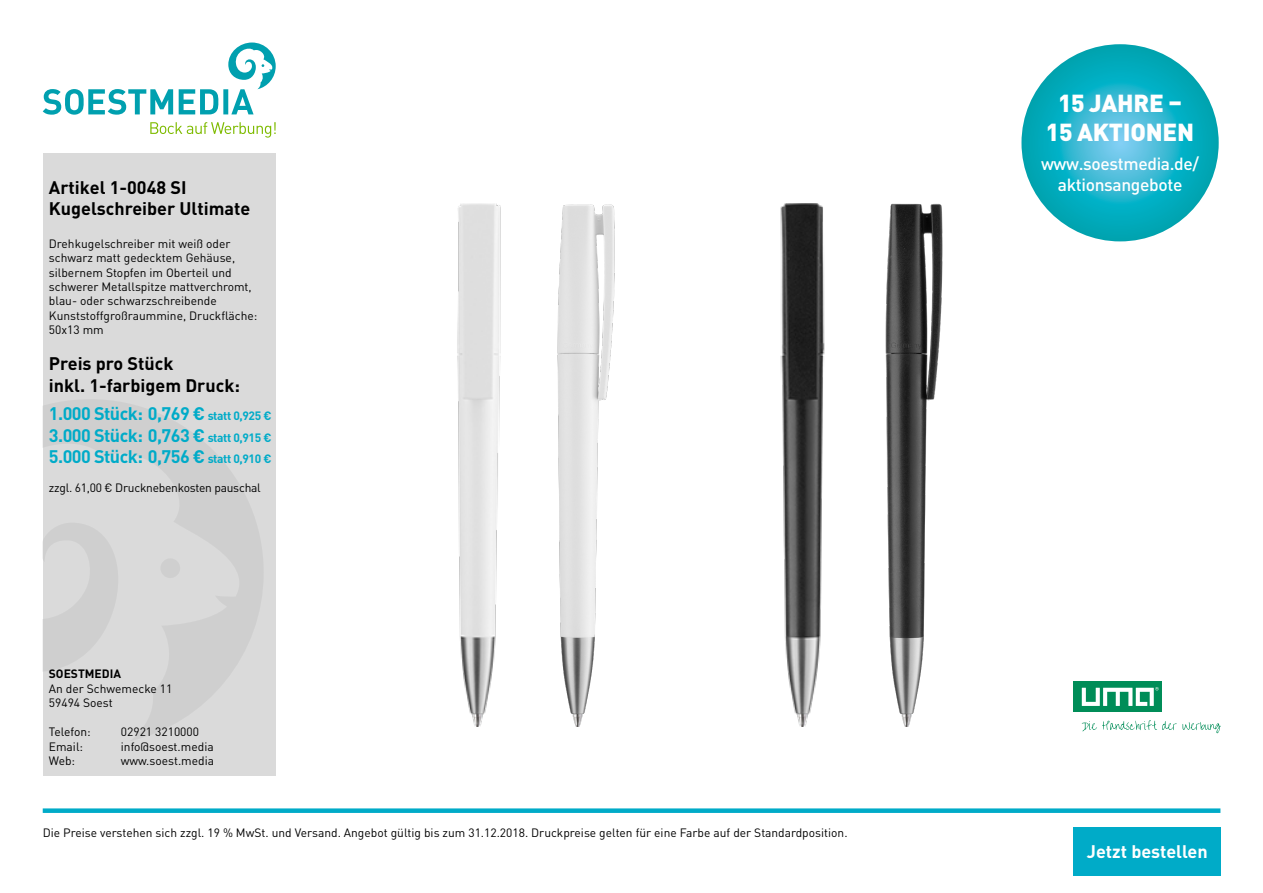
<style>
.page{position:relative;width:1263px;height:893px;background:#fff}
.page>*{position:absolute;margin:0;border:0;box-sizing:border-box;transform-origin:0 0}
.t1{font:900 24.3px/29.2px "DIN Pro";letter-spacing:-.01em;color:#fff;text-align:center}
.t2{font:700 18px/21.6px "DIN Pro";letter-spacing:-.03em;color:#00abc8;text-align:justify}
.t3{font:700 18px/21.6px "DIN Pro";color:#000}
.t4{font:700 18px "DIN Pro";color:#fff}
.t5{font:500 17.4px/20.9px "DIN Pro";letter-spacing:-.02em;color:#fff;text-align:center}
.t6{font:12px/14.4px "DIN Pro";color:#000}
.t7{font:12px "DIN Pro";letter-spacing:-.02em;color:#000}
.t8{font:700 12px "DIN Pro";color:#000}
.s1{font-size:12px}
</style>
<div class="page">
<div style="left:43px;top:808px;width:1177px;height:5px;background:#00abc8"></div>
<svg style="left:150px;top:122px;width:126px;height:16px"></svg>
<svg style="left:43px;top:43px;width:233px;height:72px"></svg>
<div style="left:43px;top:153px;width:233px;height:623px;background:#dadada"></div>
<svg style="left:43px;top:400px;width:220px;height:340px"></svg>
<div style="left:160px;top:558px;width:20px;height:20px;background:#cfcfcf;border-radius:50%"></div>
<svg style="left:1021px;top:44px;width:198px;height:197px;background:#1ab1c5"></svg>
<div style="left:1073px;top:827px;width:148px;height:48px;background:#00abc8"></div>
<img style="left:885px;top:203px;width:58px;height:524px">
<img style="left:557px;top:204px;width:58px;height:523px">
<img style="left:457px;top:204px;width:44px;height:523px">
<img style="left:780px;top:204px;width:45px;height:523px">
<div style="left:1073px;top:682px;width:89px;height:30px;background:#008d58"></div>
<svg style="left:1082px;top:687px;width:77px;height:19px"></svg>
<svg style="left:1082px;top:720px;width:139px;height:13px"></svg>
<h2 class="t3" style="left:49px;top:176px;width:203px">Artikel 1-0048 SI<br>Kugelschreiber Ultimate</h2>
<p class="t6" style="left:49px;top:236px;width:210px">Drehkugelschreiber mit weiß oder schwarz matt gedecktem Gehäuse, silbernem Stopfen im Oberteil und schwerer Metallspitze mattverchromt, blau- oder schwarzschreibende<br>Kunststoffgroßraummine, Druckfläche:<br>50x13 mm</p>
<h2 class="t3" style="left:49px;top:352px;width:193px">Preis pro Stück<br>inkl. 1-farbigem Druck:</h2>
<h2 class="t2" style="left:49px;top:402px;width:224px">1.000 Stück: 0,769 € <span class="s1">statt 0,925 € </span>3.000 Stück: 0,763 € <span class="s1">statt 0,915 € </span>5.000 Stück: 0,756 € <span class="s1">statt 0,910 €</span></h2>
<p class="t7" style="left:49px;top:480px;width:213px">zzgl. 61,00 € Drucknebenkosten pauschal</p>
<p class="t8" style="left:49px;top:666px;width:74px">SOESTMEDIA</p>
<p class="t6" style="left:49px;top:681px;width:125px">An der Schwemecke 11<br>59494 Soest</p>
<p class="t6" style="left:49px;top:724px;width:43px">Telefon:</p>
<p class="t6" style="left:121px;top:724px;width:80px">02921 3210000</p>
<p class="t6" style="left:49px;top:738px;width:36px">Email:</p>
<p class="t6" style="left:121px;top:738px;width:94px">info@soest.media</p>
<p class="t6" style="left:49px;top:753px;width:28px">Web:</p>
<p class="t6" style="left:121px;top:753px;width:95px">www.soest.media</p>
<p class="t6" style="left:43px;top:825px;width:806px">Die Preise verstehen sich zzgl. 19 % MwSt. und Versand. Angebot gültig bis zum 31.12.2018. Druckpreise gelten für eine Farbe auf der Standardposition.</p>
<h1 class="t1" style="left:1046px;top:88px;width:150px">15 JAHRE –<br>15 AKTIONEN</h1>
<h3 class="t5" style="left:1041px;top:153px;width:160px">www.soestmedia.de/ aktionsangebote</h3>
<h2 class="t4" style="left:1087px;top:839px;width:122px">Jetzt bestellen</h2>
</div>
